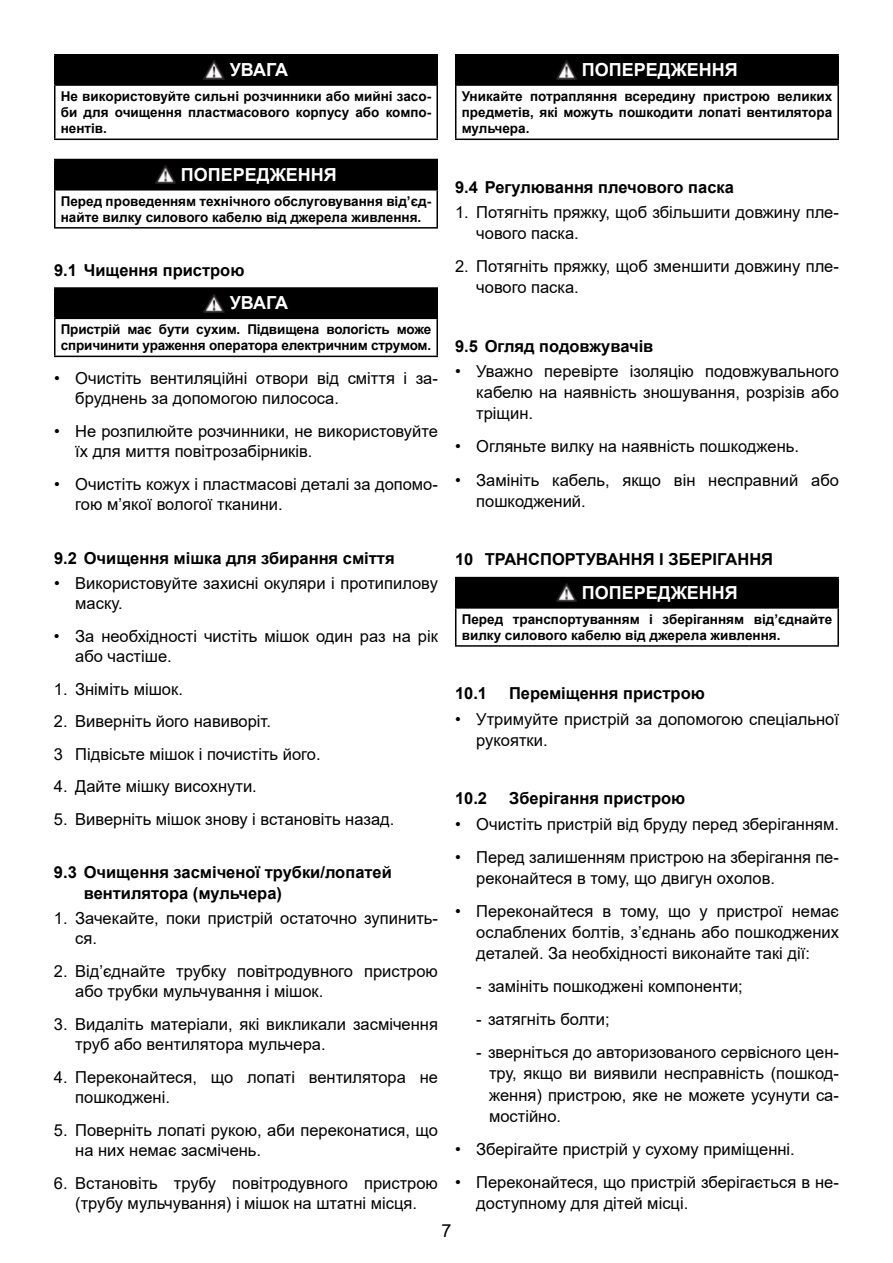
<style>
.page{position:relative;width:893px;height:1263px;background:#fff}
.page>*{position:absolute;margin:0;border:0;box-sizing:border-box;transform-origin:0 0}
.t1{font:700 18px "Arial";color:#fff}
.t2{font:18px "Arial";color:#000}
.t3{font:16.5px/21.1px "Arial";color:#000}
.t4{font:700 16.5px/20.5px "Arial";color:#000}
.t5{font:700 13.5px/16.2px "Arial";color:#000}
</style>
<div class="page">
<div style="left:55px;top:55px;width:382px;height:30px;background:#000"></div>
<hr style="left:54px;top:54px;width:384px;height:2px;background:#000">
<hr style="left:54px;top:56px;width:2px;height:28px;background:#000">
<hr style="left:436px;top:56px;width:2px;height:28px;background:#000">
<hr style="left:54px;top:84px;width:384px;height:2px;background:#000">
<hr style="left:54px;top:86px;width:2px;height:53px;background:#000">
<hr style="left:436px;top:86px;width:2px;height:53px;background:#000">
<hr style="left:54px;top:139px;width:384px;height:1px;background:#000">
<img style="left:204px;top:61px;width:21px;height:18px">
<div style="left:55px;top:159px;width:382px;height:31px;background:#000"></div>
<hr style="left:54px;top:159px;width:384px;height:1px;background:#000">
<hr style="left:54px;top:160px;width:2px;height:29px;background:#000">
<hr style="left:436px;top:160px;width:2px;height:29px;background:#000">
<hr style="left:54px;top:189px;width:384px;height:2px;background:#000">
<hr style="left:54px;top:191px;width:2px;height:36px;background:#000">
<hr style="left:436px;top:191px;width:2px;height:36px;background:#000">
<hr style="left:54px;top:227px;width:384px;height:2px;background:#000">
<img style="left:155px;top:165px;width:21px;height:19px">
<div style="left:55px;top:288px;width:382px;height:30px;background:#000"></div>
<hr style="left:54px;top:287px;width:384px;height:2px;background:#000">
<hr style="left:54px;top:289px;width:2px;height:29px;background:#000">
<hr style="left:436px;top:289px;width:2px;height:29px;background:#000">
<hr style="left:54px;top:318px;width:384px;height:1px;background:#000">
<hr style="left:54px;top:319px;width:2px;height:37px;background:#000">
<hr style="left:436px;top:319px;width:2px;height:37px;background:#000">
<hr style="left:54px;top:356px;width:384px;height:1px;background:#000">
<img style="left:204px;top:294px;width:21px;height:18px">
<div style="left:456px;top:55px;width:382px;height:30px;background:#000"></div>
<hr style="left:455px;top:54px;width:384px;height:2px;background:#000">
<svg style="left:455px;top:56px;width:1px;height:28px"></svg>
<hr style="left:837px;top:56px;width:2px;height:28px;background:#000">
<hr style="left:455px;top:84px;width:384px;height:2px;background:#000">
<hr style="left:455px;top:86px;width:1px;height:53px;background:#000">
<hr style="left:837px;top:86px;width:2px;height:53px;background:#000">
<hr style="left:455px;top:139px;width:384px;height:1px;background:#000">
<img style="left:556px;top:61px;width:21px;height:18px">
<div style="left:456px;top:578px;width:382px;height:30px;background:#000"></div>
<hr style="left:455px;top:577px;width:384px;height:1px;background:#000">
<svg style="left:455px;top:578px;width:1px;height:29px"></svg>
<hr style="left:837px;top:578px;width:2px;height:29px;background:#000">
<hr style="left:455px;top:607px;width:384px;height:2px;background:#000">
<hr style="left:455px;top:609px;width:1px;height:36px;background:#000">
<hr style="left:837px;top:609px;width:2px;height:36px;background:#000">
<hr style="left:455px;top:645px;width:384px;height:2px;background:#000">
<img style="left:556px;top:584px;width:21px;height:18px">
<p class="t1" style="left:230px;top:57px;width:60px">УВАГА</p>
<p class="t5" style="left:61px;top:88px;width:372px;text-align:justify">Не використовуйте сильні розчинники або мийні засо&shy;би для очищення пластмасового корпусу або компо&shy;нентів.</p>
<p class="t1" style="left:181px;top:162px;width:157px">ПОПЕРЕДЖЕННЯ</p>
<p class="t5" style="left:61px;top:193px;width:372px">Перед проведенням технічного обслуговування від’єд&shy;найте вилку силового кабелю від джерела живлення.</p>
<p class="t4" style="left:54px;top:260px;width:192px">9.1 Чищення пристрою</p>
<p class="t1" style="left:230px;top:290px;width:60px">УВАГА</p>
<p class="t5" style="left:61px;top:321px;width:372px">Пристрій має бути сухим. Підвищена вологість може спричинити ураження оператора електричним струмом.</p>
<p class="t3" style="left:75px;top:367px;width:364px;line-height:20.5px;text-indent:-21px">• Очистіть вентиляційні отвори від сміття і за&shy;бруднень за допомогою пилососа.</p>
<p class="t3" style="left:75px;top:420px;width:364px;line-height:20.5px;text-indent:-21px">• Не розпилюйте розчинники, не використовуйте їх для миття повітрозабірників.</p>
<p class="t3" style="left:75px;top:473px;width:364px;line-height:20.5px;text-indent:-21px">• Очистіть кожух і пластмасові деталі за допомо&shy;гою м’якої вологої тканини.</p>
<p class="t4" style="left:54px;top:548px;width:342px">9.2 Очищення мішка для збирання сміття</p>
<p class="t3" style="left:75px;top:572px;width:364px;line-height:20.5px;text-indent:-21px">• Використовуйте захисні окуляри і протипилову маску.</p>
<p class="t3" style="left:75px;top:625px;width:364px;line-height:20.5px;text-indent:-21px">• За необхідності чистіть мішок один раз на рік або частіше.</p>
<p class="t3" style="left:54px;top:678px;width:128px">1. Зніміть мішок.</p>
<p class="t3" style="left:54px;top:705px;width:265px;line-height:32.5px">2. Виверніть його навиворіт.<br>3 Підвісьте мішок і почистіть його.</p>
<p class="t3" style="left:54px;top:775px;width:201px">4. Дайте мішку висохнути.</p>
<p class="t3" style="left:54px;top:808px;width:339px">5. Виверніть мішок знову і встановіть назад.</p>
<p class="t4" style="left:84px;top:862px;width:310px;text-indent:-30px">9.3 Очищення засміченої трубки/лопатей вентилятора (мульчера)</p>
<p class="t3" style="left:75px;top:907px;width:364px;line-height:20.5px;text-indent:-21px">1. Зачекайте, поки пристрій остаточно зупинить&shy;ся.</p>
<p class="t3" style="left:75px;top:960px;width:364px;line-height:20.5px;text-indent:-21px">2. Від’єднайте трубку повітродувного пристрою або трубки мульчування і мішок.</p>
<p class="t3" style="left:75px;top:1013px;width:364px;line-height:20.5px;text-indent:-21px">3. Видаліть матеріали, які викликали засмічення труб або вентилятора мульчера.</p>
<p class="t3" style="left:75px;top:1066px;width:364px;line-height:20.5px;text-indent:-21px">4. Переконайтеся, що лопаті вентилятора не пошкоджені.</p>
<p class="t3" style="left:75px;top:1119px;width:364px;line-height:20.5px;text-indent:-21px">5. Поверніть лопаті рукою, аби переконатися, що на них немає засмічень.</p>
<p class="t3" style="left:54px;top:1172px;width:385px;line-height:20.5px;text-align:center">6. Встановіть трубу повітродувного пристрою (трубу мульчування) і мішок на штатні місця.</p>
<p class="t1" style="left:582px;top:57px;width:157px">ПОПЕРЕДЖЕННЯ</p>
<p class="t5" style="left:462px;top:88px;width:372px;text-align:justify">Уникайте потрапляння всередину пристрою великих предметів, які можуть пошкодити лопаті вентилятора мульчера.</p>
<p class="t4" style="left:455px;top:177px;width:280px">9.4 Регулювання плечового паска</p>
<p class="t3" style="left:476px;top:202px;width:364px;text-indent:-21px">1. Потягніть пряжку, щоб збільшити довжину пле&shy;чового паска.</p>
<p class="t3" style="left:476px;top:256px;width:364px;text-indent:-21px">2. Потягніть пряжку, щоб зменшити довжину пле&shy;чового паска.</p>
<p class="t4" style="left:455px;top:336px;width:200px">9.5 Огляд подовжувачів</p>
<p class="t3" style="left:476px;top:361px;width:364px;text-align:justify;text-indent:-21px">• Уважно перевірте ізоляцію подовжувального кабелю на наявність зношування, розрізів або тріщин.</p>
<p class="t3" style="left:455px;top:436px;width:343px">• Огляньте вилку на наявність пошкоджень.</p>
<p class="t3" style="left:476px;top:469px;width:364px;text-indent:-21px">• Замініть кабель, якщо він несправний або пошкоджений.</p>
<p class="t4" style="left:455px;top:549px;width:320px">10 ТРАНСПОРТУВАННЯ І ЗБЕРІГАННЯ</p>
<p class="t1" style="left:582px;top:580px;width:157px">ПОПЕРЕДЖЕННЯ</p>
<p class="t5" style="left:462px;top:611px;width:372px">Перед транспортуванням і зберіганням від’єднайте вилку силового кабелю від джерела живлення.</p>
<p class="t4" style="left:455px;top:683px;width:34px">10.1</p>
<p class="t4" style="left:509px;top:683px;width:197px">Переміщення пристрою</p>
<p class="t3" style="left:476px;top:708px;width:364px;text-indent:-21px">• Утримуйте пристрій за допомогою спеціальної рукоятки.</p>
<p class="t4" style="left:455px;top:788px;width:34px">10.2</p>
<p class="t4" style="left:509px;top:788px;width:178px">Зберігання пристрою</p>
<p class="t3" style="left:455px;top:813px;width:383px">• Очистіть пристрій від бруду перед зберіганням.</p>
<p class="t3" style="left:476px;top:846px;width:364px;text-indent:-21px">• Перед залишенням пристрою на зберігання пе&shy;реконайтеся в тому, що двигун охолов.</p>
<p class="t3" style="left:476px;top:900px;width:364px;text-align:justify;text-indent:-21px">• Переконайтеся в тому, що у пристрої немає ослаблених болтів, з’єднань або пошкоджених деталей. За необхідності виконайте такі дії:</p>
<p class="t3" style="left:476px;top:976px;width:268px">- замініть пошкоджені компоненти;</p>
<p class="t3" style="left:476px;top:1009px;width:135px">- затягніть болти;</p>
<p class="t3" style="left:489px;top:1042px;width:351px;text-align:justify;text-indent:-13px">- зверніться до авторизованого сервісного цен&shy;тру, якщо ви виявили несправність (пошкод&shy;ження) пристрою, яке не можете усунути са&shy;мостійно.</p>
<p class="t3" style="left:455px;top:1138px;width:338px">• Зберігайте пристрій у сухому приміщенні.</p>
<p class="t3" style="left:476px;top:1171px;width:364px;text-indent:-21px">• Переконайтеся, що пристрій зберігається в не&shy;доступному для дітей місці.</p>
<p class="t2" style="left:441px;top:1218px;width:12px">7</p>
</div>
